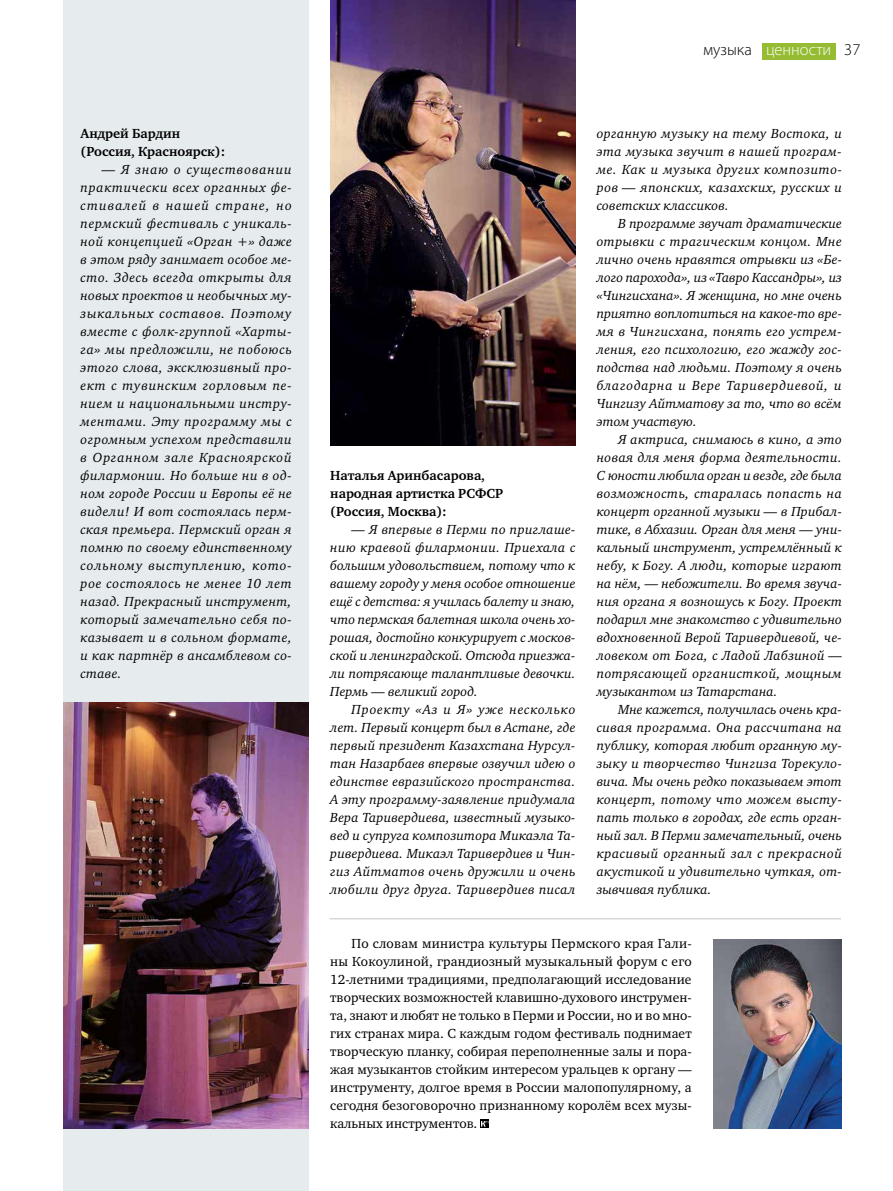
<style>
.page{position:relative;width:893px;height:1191px;background:#fff}
.page>*{position:absolute;margin:0;border:0;box-sizing:border-box;transform-origin:0 0}
.t1{font:300 16.5px "Myriad Pro";color:#000}
.t2{font:italic 13.5px/18px "Charter ITC";letter-spacing:.015em;color:#000;text-align:justify}
.t3{font:13.5px/18px "Charter ITC";letter-spacing:.01em;color:#000;text-align:justify}
.t4{font:700 13.5px/18px "Charter ITC";color:#000}
.s1{color:#fff}
</style>
<div class="page">
<div style="left:762px;top:43px;width:73px;height:16px;background:#96bc33"></div>
<div style="left:64px;top:0;width:245px;height:1191px;background:#e6ebee"></div>
<img style="left:63px;top:702px;width:246px;height:426px">
<img style="left:330px;top:0;width:245px;height:445px">
<hr style="left:330px;top:918px;width:511px;height:1px;background:#546670">
<svg style="left:480px;top:1119px;width:9px;height:9px"></svg>
<svg style="left:481px;top:1121px;width:7px;height:5px"></svg>
<img style="left:714px;top:939px;width:128px;height:189px">
<p class="t4" style="left:81px;top:124px;width:146px">Андрей Бардин (Россия, Красноярск):</p>
<p class="t2" style="left:81px;top:160px;width:213px;text-indent:21px">— Я знаю о существовании практически всех органных фе&shy;стивалей в нашей стране, но пермский фестиваль с уникаль&shy;ной концепцией «Орган +» даже в этом ряду занимает особое ме&shy;сто. Здесь всегда открыты для новых проектов и необычных му&shy;зыкальных составов. Поэтому вместе с фолк-группой «Харты&shy;га» мы предложили, не побоюсь этого слова, эксклюзивный про&shy;ект с тувинским горловым пе&shy;нием и национальными инстру&shy;ментами. Эту программу мы с огромным успехом представили в Органном зале Красноярской филармонии. Но больше ни в од&shy;ном городе России и Европы её не видели! И вот состоялась перм&shy;ская премьера. Пермский орган я помню по своему единственному сольному выступлению, кото&shy;рое состоялось не менее 10 лет назад. Прекрасный инструмент, который замечательно себя по&shy;казывает и в сольном формате, и как партнёр в ансамблевом со&shy;ставе.</p>
<p class="t1" style="left:703px;top:40px;width:158px">музыка <span class="s1">ценности</span> 37</p>
<p class="t4" style="left:330px;top:466px;width:174px">Наталья Аринбасарова, народная артистка РСФСР (Россия, Москва):</p>
<p class="t2" style="left:330px;top:520px;width:247px;text-indent:21px">— Я впервые в Перми по приглаше&shy;нию краевой филармонии. Приехала с большим удовольствием, потому что к вашему городу у меня особое отношение ещё с детства: я училась балету и знаю, что пермская балетная школа очень хо&shy;рошая, достойно конкурирует с москов&shy;ской и ленинградской. Отсюда приезжа&shy;ли потрясающе талантливые девочки.<br>Пермь — великий город.</p>
<p class="t2" style="left:330px;top:700px;width:247px;text-indent:21px">Проекту «Аз и Я» уже несколько лет. Первый концерт был в Астане, где первый президент Казахстана Нурсул&shy;тан Назарбаев впервые озвучил идею о единстве евразийского пространства.<br>А эту программу-заявление придумала Вера Таривердиева, известный музыко&shy;вед и супруга композитора Микаэла Та&shy;ривердиева. Микаэл Таривердиев и Чин&shy;гиз Айтматов очень дружили и очень любили друг друга. Таривердиев писал</p>
<p class="t2" style="left:597px;top:124px;width:247px">органную музыку на тему Востока, и эта музыка звучит в нашей програм&shy;ме. Как и музыка других композито&shy;ров — японских, казахских, русских и советских классиков.</p>
<p class="t2" style="left:597px;top:214px;width:247px;text-indent:21px">В программе звучат драматические отрывки с трагическим концом. Мне лично очень нравятся отрывки из «Бе&shy;лого парохода», из «Тавро Кассандры», из «Чингисхана». Я женщина, но мне очень приятно воплотиться на какое-то вре&shy;мя в Чингисхана, понять его устрем&shy;ления, его психологию, его жажду гос&shy;подства над людьми. Поэтому я очень благодарна и Вере Таривердиевой, и Чингизу Айтматову за то, что во всём этом участвую.</p>
<p class="t2" style="left:597px;top:430px;width:247px;text-indent:21px">Я актриса, снимаюсь в кино, а это новая для меня форма деятельности.<br>С юности любила орган и везде, где была возможность, старалась попасть на концерт органной музыки — в Прибал&shy;тике, в Абхазии. Орган для меня — уни&shy;кальный инструмент, устремлённый к небу, к Богу. А люди, которые играют на нём, — небожители. Во время звуча&shy;ния органа я возношусь к Богу. Проект подарил мне знакомство с удивительно вдохновенной Верой Таривердиевой, че&shy;ловеком от Бога, с Ладой Лабзиной — потрясающей органисткой, мощным музыкантом из Татарстана.</p>
<p class="t2" style="left:597px;top:700px;width:247px;text-indent:21px">Мне кажется, получилась очень кра&shy;сивая программа. Она рассчитана на публику, которая любит органную му&shy;зыку и творчество Чингиза Торекуло&shy;вича. Мы очень редко показываем этот концерт, потому что можем высту&shy;пать только в городах, где есть орган&shy;ный зал. В Перми замечательный, очень красивый органный зал с прекрасной акустикой и удивительно чуткая, от&shy;зывчивая публика.</p>
<p class="t3" style="left:330px;top:934px;width:363px;text-indent:21px">По словам министра культуры Пермского края Гали&shy;ны Кокоулиной, грандиозный музыкальный форум с его 12-летними традициями, предполагающий исследование творческих возможностей клавишно-духового инструмен&shy;та, знают и любят не только в Перми и России, но и во мно&shy;гих странах мира. С каждым годом фестиваль поднимает творческую планку, собирая переполненные залы и пора&shy;жая музыкантов стойким интересом уральцев к органу — инструменту, долгое время в России малопопулярному, а сегодня безоговорочно признанному королём всех музы&shy;кальных инструментов.</p>
</div>
